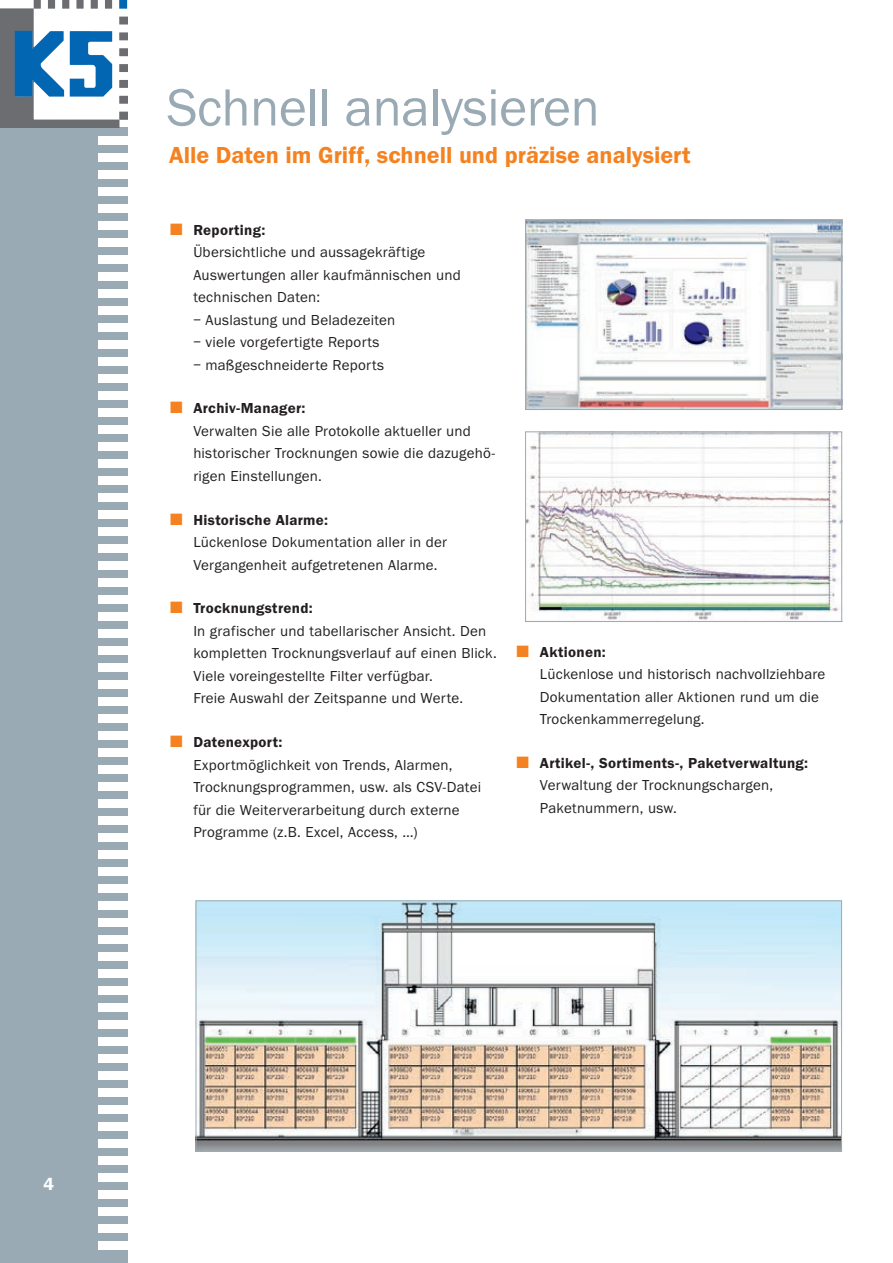
<style>
.page{position:relative;width:893px;height:1263px;background:#fff}
.page>*{position:absolute;margin:0;border:0;box-sizing:border-box;transform-origin:0 0}
.t1{font:54px "Franklin Gothic CEEF";letter-spacing:-.01em;color:#9aaab4}
.t2{font:600 24px "Franklin Gothic CEEF";color:#f58220}
.t3{font:600 18px "Franklin Gothic CEEF";color:#fff}
.t4{font:15px/22.5px "Franklin Gothic CEEF";letter-spacing:.015em;color:#231f20}
.s1{color:#f58220}
.s2{font-weight:600}
</style>
<div class="page">
<div style="left:0;top:128px;width:128px;height:1135px;background:#9aaab4"></div>
<div style="left:98px;top:136px;width:30px;height:9px;background:#fff"></div>
<div style="left:98px;top:153px;width:30px;height:9px;background:#fff"></div>
<div style="left:98px;top:170px;width:30px;height:9px;background:#fff"></div>
<div style="left:98px;top:187px;width:30px;height:9px;background:#fff"></div>
<div style="left:98px;top:204px;width:30px;height:9px;background:#fff"></div>
<div style="left:98px;top:221px;width:30px;height:9px;background:#fff"></div>
<div style="left:98px;top:238px;width:30px;height:9px;background:#fff"></div>
<div style="left:98px;top:255px;width:30px;height:9px;background:#fff"></div>
<div style="left:98px;top:272px;width:30px;height:9px;background:#fff"></div>
<div style="left:98px;top:289px;width:30px;height:9px;background:#fff"></div>
<div style="left:98px;top:306px;width:30px;height:9px;background:#fff"></div>
<div style="left:98px;top:323px;width:30px;height:9px;background:#fff"></div>
<div style="left:98px;top:340px;width:30px;height:9px;background:#fff"></div>
<div style="left:98px;top:357px;width:30px;height:9px;background:#fff"></div>
<div style="left:98px;top:374px;width:30px;height:9px;background:#fff"></div>
<div style="left:98px;top:391px;width:30px;height:9px;background:#fff"></div>
<div style="left:98px;top:408px;width:30px;height:9px;background:#fff"></div>
<div style="left:98px;top:425px;width:30px;height:9px;background:#fff"></div>
<div style="left:98px;top:442px;width:30px;height:9px;background:#fff"></div>
<div style="left:98px;top:459px;width:30px;height:9px;background:#fff"></div>
<div style="left:98px;top:476px;width:30px;height:9px;background:#fff"></div>
<div style="left:98px;top:493px;width:30px;height:9px;background:#fff"></div>
<div style="left:98px;top:510px;width:30px;height:9px;background:#fff"></div>
<div style="left:98px;top:527px;width:30px;height:9px;background:#fff"></div>
<div style="left:98px;top:544px;width:30px;height:9px;background:#fff"></div>
<div style="left:98px;top:561px;width:30px;height:9px;background:#fff"></div>
<div style="left:98px;top:578px;width:30px;height:9px;background:#fff"></div>
<div style="left:98px;top:595px;width:30px;height:9px;background:#fff"></div>
<div style="left:98px;top:612px;width:30px;height:9px;background:#fff"></div>
<div style="left:98px;top:629px;width:30px;height:9px;background:#fff"></div>
<div style="left:98px;top:646px;width:30px;height:9px;background:#fff"></div>
<div style="left:98px;top:663px;width:30px;height:9px;background:#fff"></div>
<div style="left:98px;top:680px;width:30px;height:9px;background:#fff"></div>
<div style="left:98px;top:697px;width:30px;height:9px;background:#fff"></div>
<div style="left:98px;top:714px;width:30px;height:9px;background:#fff"></div>
<div style="left:98px;top:731px;width:30px;height:9px;background:#fff"></div>
<div style="left:98px;top:748px;width:30px;height:9px;background:#fff"></div>
<div style="left:98px;top:765px;width:30px;height:9px;background:#fff"></div>
<div style="left:98px;top:782px;width:30px;height:9px;background:#fff"></div>
<div style="left:98px;top:799px;width:30px;height:9px;background:#fff"></div>
<div style="left:98px;top:816px;width:30px;height:9px;background:#fff"></div>
<div style="left:98px;top:833px;width:30px;height:9px;background:#fff"></div>
<div style="left:98px;top:850px;width:30px;height:9px;background:#fff"></div>
<div style="left:98px;top:867px;width:30px;height:9px;background:#fff"></div>
<div style="left:98px;top:884px;width:30px;height:9px;background:#fff"></div>
<div style="left:98px;top:901px;width:30px;height:9px;background:#fff"></div>
<div style="left:98px;top:918px;width:30px;height:9px;background:#fff"></div>
<div style="left:98px;top:935px;width:30px;height:9px;background:#fff"></div>
<div style="left:98px;top:952px;width:30px;height:9px;background:#fff"></div>
<div style="left:98px;top:969px;width:30px;height:9px;background:#fff"></div>
<div style="left:98px;top:986px;width:30px;height:9px;background:#fff"></div>
<div style="left:98px;top:1003px;width:30px;height:9px;background:#fff"></div>
<div style="left:98px;top:1020px;width:30px;height:9px;background:#fff"></div>
<div style="left:98px;top:1037px;width:30px;height:9px;background:#fff"></div>
<div style="left:98px;top:1054px;width:30px;height:9px;background:#fff"></div>
<div style="left:98px;top:1071px;width:30px;height:9px;background:#fff"></div>
<div style="left:98px;top:1089px;width:30px;height:8px;background:#fff"></div>
<div style="left:98px;top:1106px;width:30px;height:8px;background:#fff"></div>
<div style="left:98px;top:1123px;width:30px;height:8px;background:#fff"></div>
<div style="left:98px;top:1140px;width:30px;height:8px;background:#fff"></div>
<div style="left:98px;top:1157px;width:30px;height:8px;background:#fff"></div>
<div style="left:98px;top:1174px;width:30px;height:8px;background:#fff"></div>
<div style="left:98px;top:1191px;width:30px;height:8px;background:#fff"></div>
<div style="left:98px;top:1208px;width:30px;height:8px;background:#fff"></div>
<div style="left:98px;top:1225px;width:30px;height:8px;background:#fff"></div>
<div style="left:98px;top:1242px;width:30px;height:8px;background:#fff"></div>
<img style="left:527px;top:221px;width:313px;height:187px">
<div style="left:525px;top:219px;width:317px;height:191px;border:1px solid #9aaab4"></div>
<img style="left:527px;top:433px;width:313px;height:187px">
<div style="left:525px;top:431px;width:317px;height:191px;border:1px solid #9aaab4"></div>
<img style="left:198px;top:902px;width:642px;height:247px">
<div style="left:196px;top:900px;width:646px;height:251px;border:1px solid #9aaab4"></div>
<svg style="left:0;top:0;width:128px;height:128px"></svg>
<h1 class="t1" style="left:167px;top:78px;width:434px">Schnell analysieren</h1>
<h2 class="t2" style="left:169px;top:141px;width:523px">Alle Daten im Griff, schnell und präzise analysiert</h2>
<p class="t4" style="left:193px;top:219px;width:269px;text-indent:-23px"><span class="s1">■</span> <span class="s2">Reporting:<br></span>Übersichtliche und aussagekräftige<br>Auswertungen aller kaufmännischen und technischen Daten:<br>− Auslastung und Beladezeiten<br>− viele vorgefertigte Reports<br>− maßgeschneiderte Reports</p>
<p class="t4" style="left:193px;top:397px;width:303px;text-indent:-23px"><span class="s1">■</span> <span class="s2">Archiv-Manager:<br></span>Verwalten Sie alle Protokolle aktueller und historischer Trocknungen sowie die dazugehö&shy;rigen Einstellungen.</p>
<p class="t4" style="left:193px;top:509px;width:255px;text-indent:-23px"><span class="s1">■</span> <span class="s2">Historische Alarme:<br></span>Lückenlose Dokumentation aller in der<br>Vergangenheit aufgetretenen Alarme.</p>
<p class="t4" style="left:193px;top:597px;width:305px;text-indent:-23px"><span class="s1">■</span> <span class="s2">Trocknungstrend:<br></span>In grafischer und tabellarischer Ansicht. Den kompletten Trocknungsverlauf auf einen Blick.<br>Viele voreingestellte Filter verfügbar.<br>Freie Auswahl der Zeitspanne und Werte.</p>
<p class="t4" style="left:193px;top:731px;width:289px;text-indent:-23px"><span class="s1">■</span> <span class="s2">Datenexport:<br></span>Exportmöglichkeit von Trends, Alarmen, Trocknungsprogrammen, usw. als CSV-Datei für die Weiterverarbeitung durch externe Programme (z.B. Excel, Access, …)</p>
<p class="t4" style="left:540px;top:641px;width:287px;text-indent:-23px"><span class="s1">■</span> <span class="s2">Aktionen:<br></span>Lückenlose und historisch nachvollziehbare<br>Dokumentation aller Aktionen rund um die<br>Trockenkammerregelung.</p>
<p class="t4" style="left:540px;top:752px;width:270px;text-indent:-23px"><span class="s1">■</span> <span class="s2">Artikel-, Sortiments-, Paketverwaltung:<br></span>Verwaltung der Trocknungschargen,<br>Paketnummern, usw.</p>
<p class="t3" style="left:44px;top:1174px;width:12px">4</p>
</div>
